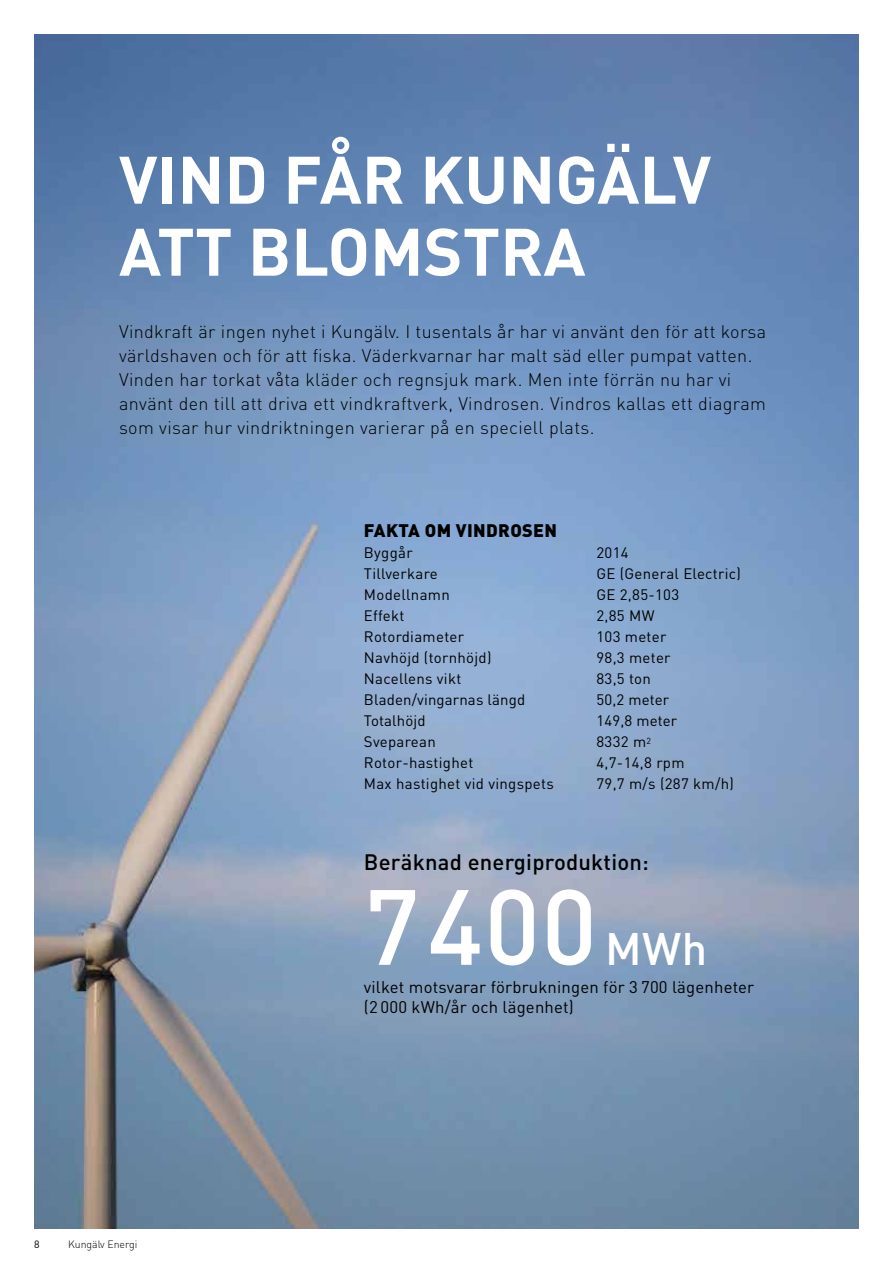
<style>
.page{position:relative;width:893px;height:1263px;background:#fff}
.page>*{position:absolute;margin:0;border:0;box-sizing:border-box;transform-origin:0 0}
.t1{font:500 105px "DIN";color:#fff}
.t2{font:700 66px/72px "DIN";color:#fff}
.t3{font:500 45px "DIN";color:#fff}
.t4{font:500 22.05px "DIN";letter-spacing:.01em;color:#000}
.t5{font:300 18px/24px "DIN";letter-spacing:.02em;color:#000}
.t6{font:900 18px "DIN";letter-spacing:.02em;color:#000}
.t7{font:16.65px/19.6px "DIN";letter-spacing:.01em;color:#000}
.t8{font:15px "DIN";letter-spacing:.02em;color:#000}
.t9{font:300 10.5px "DIN";color:#000}
.t10{font:10.5px "DIN";color:#000}
</style>
<div class="page">
<img style="left:34px;top:34px;width:824px;height:1195px">
<h2 class="t2" style="left:119px;top:141px;width:594px">VIND FÅR KUNGÄLV<br>ATT BLOMSTRA</h2>
<p class="t5" style="left:119px;top:319px;width:649px">Vindkraft är ingen nyhet i Kungälv. I tusentals år har vi använt den för att korsa världshaven och för att fiska. Väderkvarnar har malt säd eller pumpat vatten.<br>Vinden har torkat våta kläder och regnsjuk mark. Men inte förrän nu har vi använt den till att driva ett vindkraftverk, Vindrosen. Vindros kallas ett diagram som visar hur vindriktningen varierar på en speciell plats.</p>
<p class="t6" style="left:364px;top:518px;width:195px">FAKTA OM VINDROSEN</p>
<p class="t8" style="left:364px;top:543px;width:50px">Byggår</p>
<p class="t8" style="left:596px;top:543px;width:34px">2014</p>
<p class="t8" style="left:364px;top:564px;width:75px">Tillverkare</p>
<p class="t8" style="left:596px;top:564px;width:146px">GE (General Electric)</p>
<p class="t8" style="left:364px;top:585px;width:87px">Modellnamn</p>
<p class="t8" style="left:596px;top:585px;width:84px">GE 2,85-103</p>
<p class="t8" style="left:364px;top:606px;width:42px">Effekt</p>
<p class="t8" style="left:596px;top:606px;width:60px">2,85 MW</p>
<p class="t8" style="left:364px;top:627px;width:102px">Rotordiameter</p>
<p class="t8" style="left:596px;top:627px;width:71px">103 meter</p>
<p class="t8" style="left:364px;top:648px;width:129px">Navhöjd (tornhöjd)</p>
<p class="t8" style="left:596px;top:648px;width:76px">98,3 meter</p>
<p class="t8" style="left:364px;top:669px;width:99px">Nacellens vikt</p>
<p class="t8" style="left:596px;top:669px;width:56px">83,5 ton</p>
<p class="t8" style="left:364px;top:690px;width:163px">Bladen/vingarnas längd</p>
<p class="t8" style="left:596px;top:690px;width:74px">50,2 meter</p>
<p class="t8" style="left:364px;top:711px;width:63px">Totalhöjd</p>
<p class="t8" style="left:596px;top:711px;width:82px">149,8 meter</p>
<p class="t8" style="left:364px;top:732px;width:73px">Sveparean</p>
<p class="t8" style="left:596px;top:732px;width:56px">8332 m<sup>2</sup></p>
<p class="t8" style="left:364px;top:753px;width:111px">Rotor-hastighet</p>
<p class="t8" style="left:596px;top:753px;width:90px">4,7-14,8 rpm</p>
<p class="t8" style="left:364px;top:774px;width:191px">Max hastighet vid vingspets</p>
<p class="t8" style="left:596px;top:774px;width:139px">79,7 m/s (287 km/h)</p>
<p class="t10" style="left:34px;top:1238px;width:7px">8</p>
<p class="t9" style="left:68px;top:1238px;width:71px">Kungälv Energi</p>
<p class="t4" style="left:364px;top:848px;width:287px">Beräknad energiproduktion:</p>
<h1 class="t1" style="left:364px;top:860px;width:235px">7400</h1>
<h3 class="t3" style="left:605px;top:920px;width:104px">MWh</h3>
<p class="t7" style="left:364px;top:977px;width:392px">vilket motsvarar förbrukningen för 3 700 lägenheter (2 000 kWh/år och lägenhet)</p>
</div>
